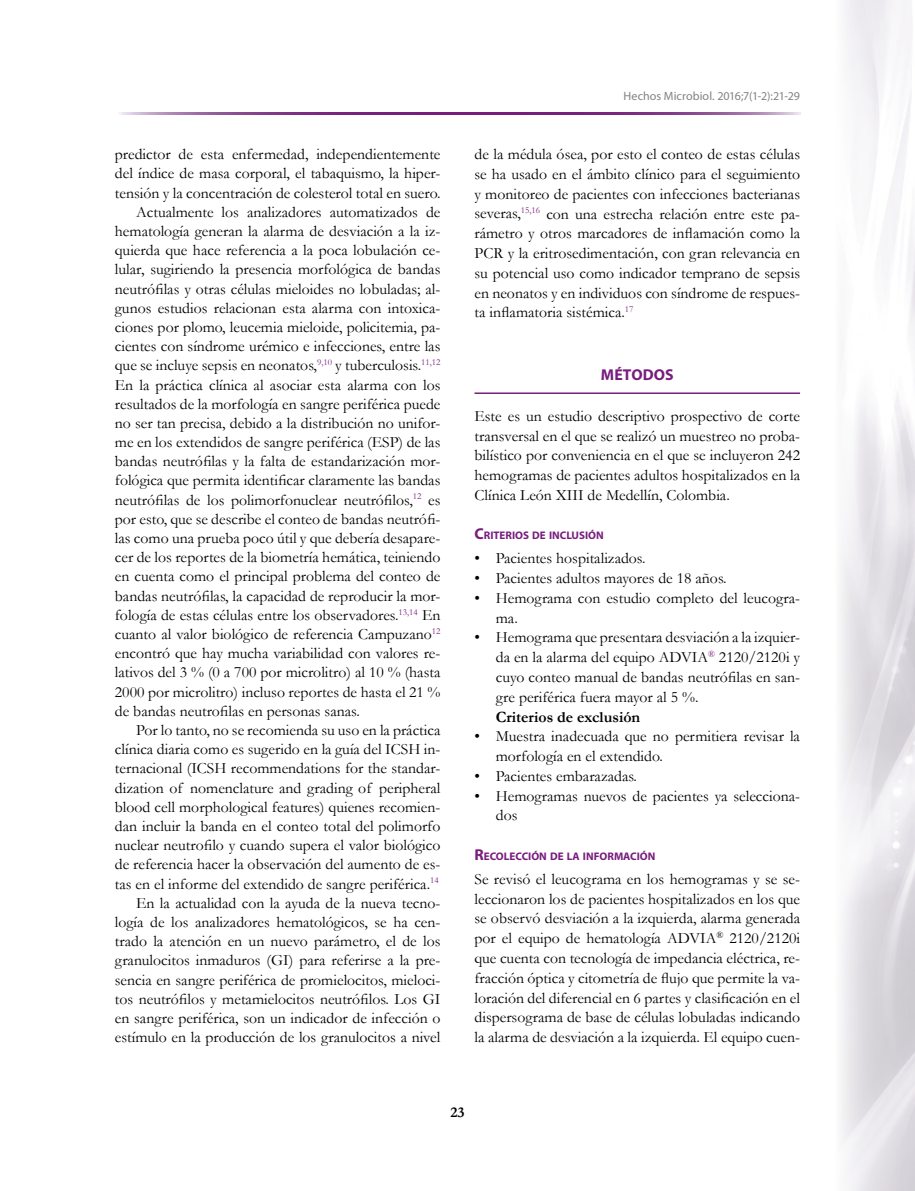
<style>
.page{position:relative;width:915px;height:1191px;background:#fff}
.page>*{position:absolute;margin:0;border:0;box-sizing:border-box;transform-origin:0 0}
.t1{font:15.75px/19.8px "Garamond";color:#000;text-align:justify}
.t2{font:700 15.75px "Garamond";color:#000}
.t3{font:700 15.75px "Myriad Pro";letter-spacing:.005em;color:#781d7d}
.t4{font:700 15px "Garamond";color:#000}
.t5{font:12px "Myriad Pro";letter-spacing:.005em;color:#808285}
.t6{font:700 10.95px "Myriad Pro";color:#781d7d}
.s1{font-size:15.75px}
</style>
<div class="page">
<svg style="left:121px;top:112px;width:678px;height:2px"></svg>
<hr style="left:474px;top:392px;width:325px;height:2px;background:#781d7d">
<p class="t1" style="left:115px;top:144px;width:327px">predictor de esta enfermedad, independientemente</p>
<p class="t1" style="left:115px;top:163px;width:327px">del índice de masa corporal, el tabaquismo, la hiper-</p>
<p class="t1" style="left:115px;top:182px;width:327px">tensión y la concentración de colesterol total en suero.</p>
<p class="t1" style="left:136px;top:201px;width:306px">Actualmente los analizadores automatizados de</p>
<p class="t1" style="left:115px;top:221px;width:327px">hematología generan la alarma de desviación a la iz-</p>
<p class="t1" style="left:115px;top:240px;width:327px">quierda que hace referencia a la poca lobulación ce-</p>
<p class="t1" style="left:115px;top:259px;width:327px">lular, sugiriendo la presencia morfológica de bandas</p>
<p class="t1" style="left:115px;top:278px;width:327px">neutrófilas y otras células mieloides no lobuladas; al-</p>
<p class="t1" style="left:115px;top:297px;width:327px">gunos estudios relacionan esta alarma con intoxica-</p>
<p class="t1" style="left:115px;top:317px;width:327px">ciones por plomo, leucemia mieloide, policitemia, pa-</p>
<p class="t1" style="left:115px;top:336px;width:327px">cientes con síndrome urémico e infecciones, entre las</p>
<p class="t1" style="left:115px;top:355px;width:327px">que se incluye sepsis en neonatos,<sup>9,10</sup> y tuberculosis.<sup>11,12</sup></p>
<p class="t1" style="left:115px;top:374px;width:327px">En la práctica clínica al asociar esta alarma con los</p>
<p class="t1" style="left:115px;top:393px;width:327px">resultados de la morfología en sangre periférica puede</p>
<p class="t1" style="left:115px;top:412px;width:327px">no ser tan precisa, debido a la distribución no unifor-</p>
<p class="t1" style="left:115px;top:432px;width:327px">me en los extendidos de sangre periférica (ESP) de las</p>
<p class="t1" style="left:115px;top:451px;width:327px">bandas neutrófilas y la falta de estandarización mor-</p>
<p class="t1" style="left:115px;top:470px;width:327px">fológica que permita identificar claramente las bandas</p>
<p class="t1" style="left:115px;top:489px;width:327px">neutrófilas de los polimorfonuclear neutrófilos,<sup>12</sup> es</p>
<p class="t1" style="left:115px;top:508px;width:327px">por esto, que se describe el conteo de bandas neutrófi-</p>
<p class="t1" style="left:115px;top:528px;width:327px">las como una prueba poco útil y que debería desapare-</p>
<p class="t1" style="left:115px;top:547px;width:327px">cer de los reportes de la biometría hemática, teiniendo</p>
<p class="t1" style="left:115px;top:566px;width:327px">en cuenta como el principal problema del conteo de</p>
<p class="t1" style="left:115px;top:585px;width:327px">bandas neutrófilas, la capacidad de reproducir la mor-</p>
<p class="t1" style="left:115px;top:604px;width:327px">fología de estas células entre los observadores.<sup>13,14</sup> En</p>
<p class="t1" style="left:115px;top:624px;width:327px">cuanto al valor biológico de referencia Campuzano<sup>12</sup></p>
<p class="t1" style="left:115px;top:643px;width:327px">encontró que hay mucha variabilidad con valores re-</p>
<p class="t1" style="left:115px;top:662px;width:327px">lativos del 3 % (0 a 700 por microlitro) al 10 % (hasta</p>
<p class="t1" style="left:115px;top:681px;width:327px">2000 por microlitro) incluso reportes de hasta el 21 %</p>
<p class="t1" style="left:115px;top:700px;width:246px">de bandas neutrofilas en personas sanas.</p>
<p class="t1" style="left:136px;top:719px;width:306px">Por lo tanto, no se recomienda su uso en la práctica</p>
<p class="t1" style="left:115px;top:739px;width:327px">clínica diaria como es sugerido en la guía del ICSH in-</p>
<p class="t1" style="left:115px;top:758px;width:327px">ternacional (ICSH recommendations for the standar-</p>
<p class="t1" style="left:115px;top:777px;width:327px">dization of nomenclature and grading of peripheral</p>
<p class="t1" style="left:115px;top:796px;width:327px">blood cell morphological features) quienes recomien-</p>
<p class="t1" style="left:115px;top:815px;width:327px">dan incluir la banda en el conteo total del polimorfo</p>
<p class="t1" style="left:115px;top:835px;width:327px">nuclear neutrofilo y cuando supera el valor biológico</p>
<p class="t1" style="left:115px;top:854px;width:327px">de referencia hacer la observación del aumento de es-</p>
<p class="t1" style="left:115px;top:873px;width:325px">tas en el informe del extendido de sangre periférica.<sup>14</sup></p>
<p class="t1" style="left:136px;top:892px;width:306px">En la actualidad con la ayuda de la nueva tecno-</p>
<p class="t1" style="left:115px;top:911px;width:327px">logía de los analizadores hematológicos, se ha cen-</p>
<p class="t1" style="left:115px;top:931px;width:327px">trado la atención en un nuevo parámetro, el de los</p>
<p class="t1" style="left:115px;top:950px;width:327px">granulocitos inmaduros (GI) para referirse a la pre-</p>
<p class="t1" style="left:115px;top:969px;width:327px">sencia en sangre periférica de promielocitos, mieloci-</p>
<p class="t1" style="left:115px;top:988px;width:327px">tos neutrófilos y metamielocitos neutrófilos. Los GI</p>
<p class="t1" style="left:115px;top:1007px;width:327px">en sangre periférica, son un indicador de infección o</p>
<p class="t1" style="left:115px;top:1026px;width:327px">estímulo en la producción de los granulocitos a nivel</p>
<p class="t5" style="left:623px;top:89px;width:178px">Hechos Microbiol. 2016;7(1-2):21-29</p>
<p class="t1" style="left:474px;top:144px;width:327px">de la médula ósea, por esto el conteo de estas células se ha usado en el ámbito clínico para el seguimiento y monitoreo de pacientes con infecciones bacterianas severas,<sup>15,16</sup> con una estrecha relación entre este pa&shy;rámetro y otros marcadores de inflamación como la PCR y la eritrosedimentación, con gran relevancia en su potencial uso como indicador temprano de sepsis en neonatos y en individuos con síndrome de respues&shy;ta inflamatoria sistémica.<sup>17</sup></p>
<p class="t3" style="left:600px;top:364px;width:74px">MÉTODOS</p>
<p class="t1" style="left:474px;top:405px;width:327px">Este es un estudio descriptivo prospectivo de corte transversal en el que se realizó un muestreo no proba&shy;bilístico por conveniencia en el que se incluyeron 242 hemogramas de pacientes adultos hospitalizados en la Clínica León XIII de Medellín, Colombia.</p>
<p class="t6" style="left:474px;top:528px;width:131px"><span class="s1">C</span>RITERIOS DE INCLUSIÓN</p>
<p class="t1" style="left:474px;top:548px;width:172px">• Pacientes hospitalizados.</p>
<p class="t1" style="left:474px;top:568px;width:253px">• Pacientes adultos mayores de 18 años.</p>
<p class="t1" style="left:495px;top:587px;width:306px;text-indent:-21px">• Hemograma con estudio completo del leucogra&shy;ma.</p>
<p class="t1" style="left:495px;top:627px;width:306px;text-indent:-21px">• Hemograma que presentara desviación a la izquier&shy;da en la alarma del equipo ADVIA<sup>®</sup> 2120/2120i y cuyo conteo manual de bandas neutrófilas en san&shy;gre periférica fuera mayor al 5 %.</p>
<p class="t2" style="left:495px;top:706px;width:146px">Criterios de exclusión</p>
<p class="t1" style="left:495px;top:726px;width:305px;text-indent:-21px">• Muestra inadecuada que no permitiera revisar la morfología en el extendido.</p>
<p class="t1" style="left:474px;top:765px;width:164px">• Pacientes embarazadas.</p>
<p class="t1" style="left:495px;top:785px;width:306px;text-indent:-21px">• Hemogramas nuevos de pacientes ya selecciona&shy;dos</p>
<p class="t6" style="left:474px;top:849px;width:182px"><span class="s1">R</span>ECOLECCIÓN DE LA INFORMACIÓN</p>
<p class="t1" style="left:474px;top:868px;width:327px">Se revisó el leucograma en los hemogramas y se se&shy;leccionaron los de pacientes hospitalizados en los que se observó desviación a la izquierda, alarma generada por el equipo de hematología ADVIA<sup>®</sup> 2120/2120i que cuenta con tecnología de impedancia eléctrica, re&shy;fracción óptica y citometría de flujo que permite la va&shy;loración del diferencial en 6 partes y clasificación en el dispersograma de base de células lobuladas indicando la alarma de desviación a la izquierda. El equipo cuen-</p>
<p class="t4" style="left:450px;top:1102px;width:16px">23</p>
</div>
